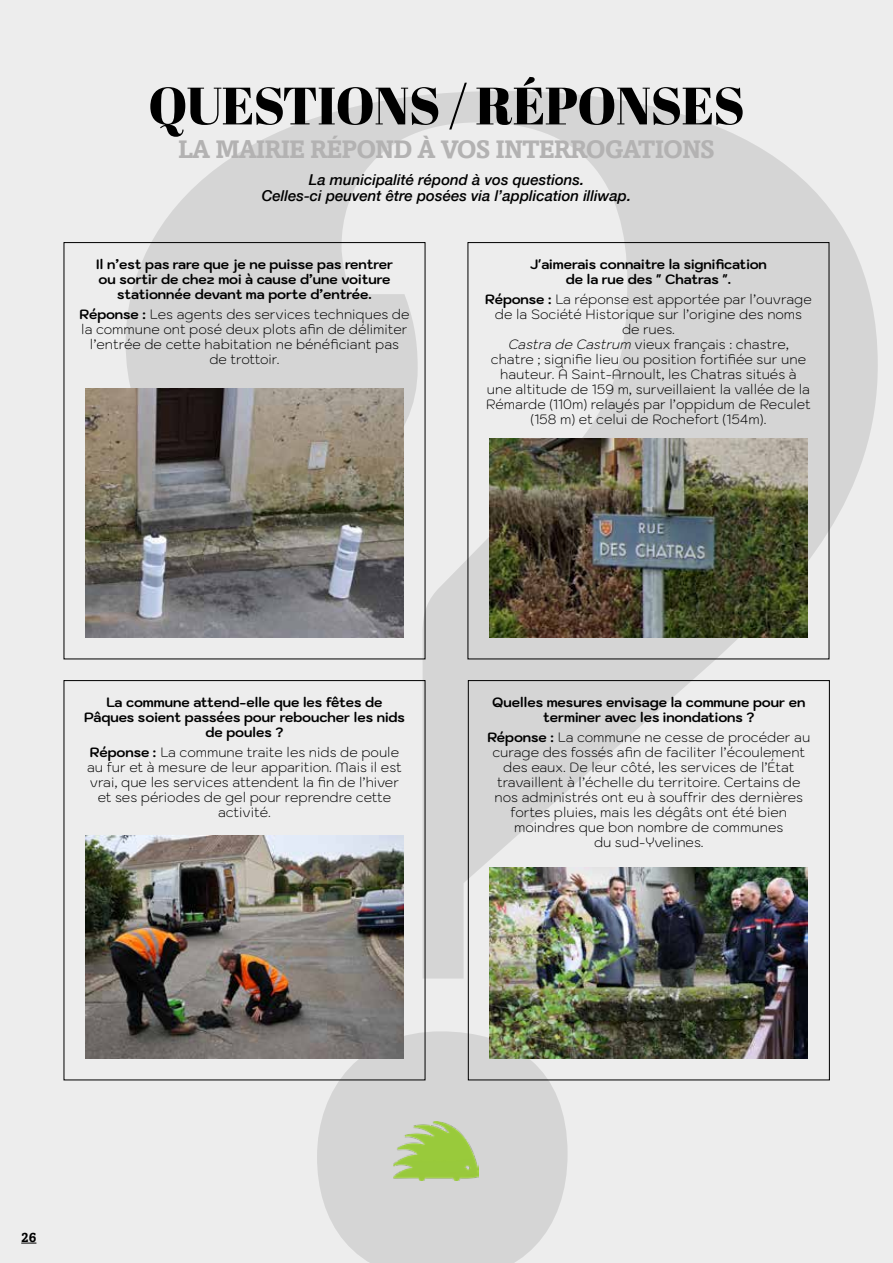
<style>
.page{position:relative;width:893px;height:1263px;background:#ededed}
.page>*{position:absolute;margin:0;border:0;box-sizing:border-box;transform-origin:0 0}
.t1{font:1650px "Abril Fatface";color:#000}
.t2{font:52.5px "Abril Fatface";letter-spacing:-.01em;color:#000}
.t3{font:700 25.5px "Amasis";letter-spacing:-.04em;color:#b3b2b2}
.t4{font:italic 500 15px/16.5px "Helvetica Neue";color:#000;text-align:center}
.t5{font:200 13.5px/15px "Kodchasan";color:#000;text-align:center}
.t6{font:700 13.5px/15px "Kodchasan";color:#000;text-align:center}
.t7{font:700 13.5px "Amasis";color:#000}
.t8{font:700 12px "Amasis";color:#000}
.s1{font-weight:700}
.s2{font-style:italic}
</style>
<div class="page">
<img style="left:394px;top:1121px;width:84px;height:59px">
<div style="left:468px;top:680px;width:362px;height:400px;border:1px solid #000"></div>
<img style="left:489px;top:438px;width:319px;height:200px">
<img style="left:85px;top:836px;width:319px;height:223px">
<img style="left:85px;top:388px;width:319px;height:250px">
<img style="left:489px;top:867px;width:319px;height:192px">
<svg style="left:21px;top:1242px;width:15px;height:2px"></svg>
<p class="t7" style="left:21px;top:1229px;width:17px">26</p>
<p class="t8" style="left:21px;top:1230px;width:15px">26</p>
<h2 class="t2" style="left:148px;top:69px;width:598px">QUESTIONS / RÉPONSES</h2>
<h3 class="t3" style="left:178px;top:134px;width:538px">LA MAIRIE RÉPOND À VOS INTERROGATIONS</h3>
<p class="t4" style="left:262px;top:170px;width:371px">La municipalité répond à vos questions.<br>Celles-ci peuvent être posées via l’application illiwap.</p>
<h1 class="t1" style="left:30px;top:-482px;width:959px">?</h1>
<p class="t6" style="left:530px;top:257px;width:238px">J'aimerais connaitre la signification de la rue des " Chatras ".</p>
<p class="t5" style="left:485px;top:291px;width:328px"><span class="s1">Réponse :</span> La réponse est apportée par l’ouvrage de la Société Historique sur l’origine des noms de rues.<br><span class="s2">CastradeCastrum</span> vieux français : chastre, chatre ; signifie lieu ou position fortifiée sur une hauteur. À Saint-Arnoult, les Chatras situés à<br>une altitude de 159 m, surveillaient la vallée de la Rémarde (110m) relayés par l’oppidum de Reculet (158 m) et celui de Rochefort (154m).</p>
<p class="t6" style="left:96px;top:257px;width:299px">Il n’est pas rare que je ne puisse pas rentrer ou sortir de chez moi à cause d’une voiture stationnée devant ma porte d’entrée.</p>
<p class="t5" style="left:79px;top:306px;width:332px"><span class="s1">Réponse :</span> Les agents des services techniques de la commune ont posé deux plots afin de délimiter l’entrée de cette habitation ne bénéficiant pas<br>de trottoir.</p>
<p class="t6" style="left:84px;top:695px;width:322px">La commune attend-elle que les fêtes de<br>Pâques soient passées pour reboucher les nids de poules ?</p>
<p class="t5" style="left:87px;top:744px;width:316px"><span class="s1">Réponse :</span> La commune traite les nids de poule au fur et à mesure de leur apparition. Mais il est vrai, que les services attendent la fin de l’hiver et ses périodes de gel pour reprendre cette activité.</p>
<p class="t6" style="left:492px;top:695px;width:315px">Quelles mesures envisage la commune pour en terminer avec les inondations ?</p>
<p class="t5" style="left:487px;top:729px;width:324px"><span class="s1">Réponse :</span> La commune ne cesse de procéder au curage des fossés afin de faciliter l’écoulement des eaux. De leur côté, les services de l’État travaillent à l’échelle du territoire. Certains de nos administrés ont eu à souffrir des dernières fortes pluies, mais les dégâts ont été bien moindres que bon nombre de communes<br>du sud-Yvelines.</p>
</div>
